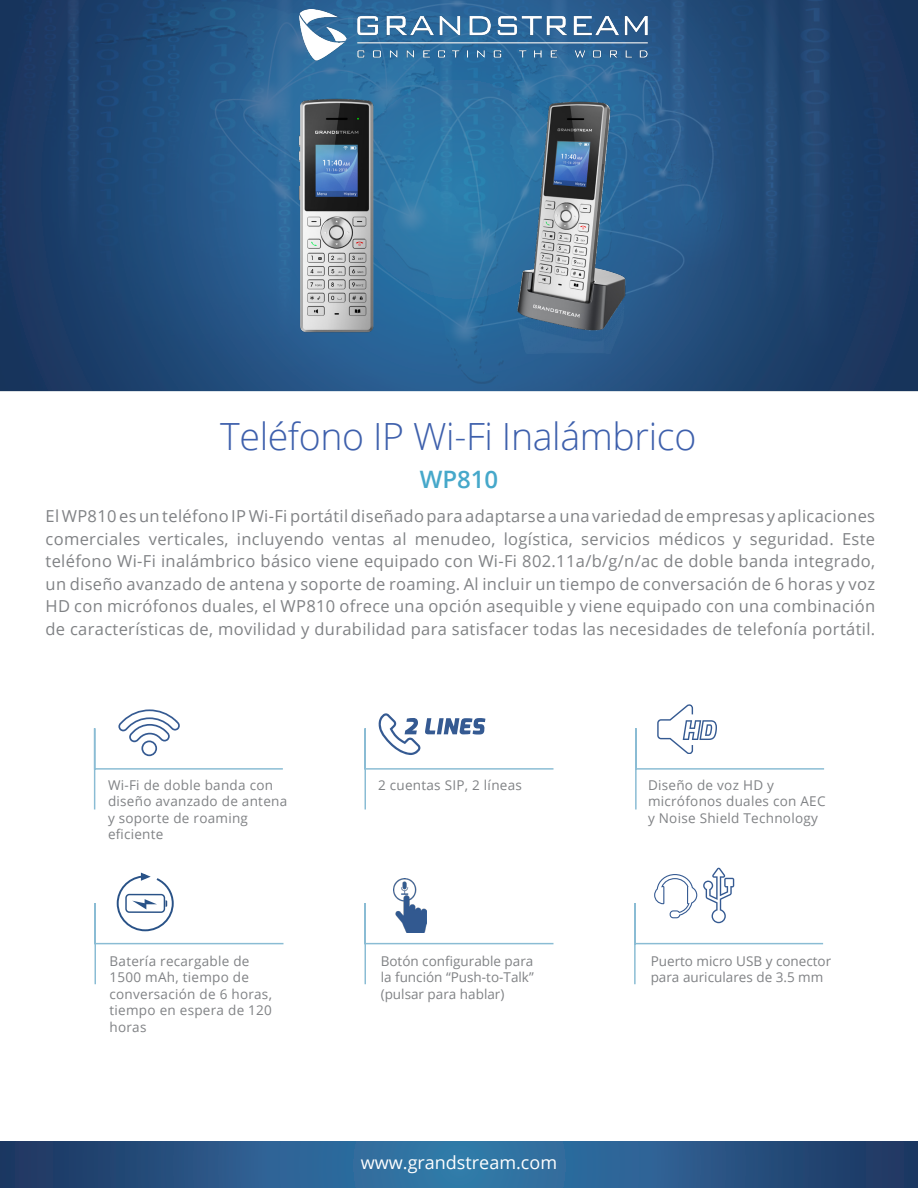
<style>
.page{position:relative;width:918px;height:1188px;background:#fff}
.page>*{position:absolute;margin:0;border:0;box-sizing:border-box;transform-origin:0 0}
.t1{font:300 37.5px "Open Sans";letter-spacing:-.01em;color:#3e60ac}
.t2{font:600 24px "Open Sans";color:#46a8ca}
.t3{font:18px "Open Sans";color:#fff}
.t4{font:16.5px/22.5px "Open Sans";letter-spacing:.02em;color:#808285;text-align:justify}
.t5{font:13.5px/16.5px "Open Sans";letter-spacing:.02em;color:#808285}
.t6{font:13.5px/16.5px "Open Sans";color:#808285}
</style>
<div class="page">
<svg style="left:0;top:1142px;width:918px;height:46px;background:#295988"></svg>
<svg style="left:93px;top:709px;width:190px;height:101px"></svg>
<svg style="left:364px;top:903px;width:190px;height:82px"></svg>
<svg style="left:635px;top:704px;width:190px;height:106px"></svg>
<svg style="left:634px;top:868px;width:190px;height:117px"></svg>
<svg style="left:364px;top:713px;width:190px;height:97px"></svg>
<img style="left:393px;top:878px;width:34px;height:54px">
<svg style="left:94px;top:873px;width:190px;height:112px"></svg>
<img style="left:0;top:0;width:917px;height:391px">
<img style="left:291px;top:10px;width:362px;height:53px">
<img style="left:276px;top:71px;width:120px;height:281px">
<img style="left:482px;top:71px;width:171px;height:283px">
<p class="t1" style="left:220px;top:410px;width:478px">Teléfono IP Wi-Fi Inalámbrico</p>
<p class="t2" style="left:420px;top:463px;width:80px">WP810</p>
<p class="t4" style="left:46px;top:505px;width:831px">El WP810 es un teléfono IP Wi-Fi portátil diseñado para adaptarse a una variedad de empresas y aplicaciones comerciales verticales, incluyendo ventas al menudeo, logística, servicios médicos y seguridad. Este teléfono Wi-Fi inalámbrico básico viene equipado con Wi-Fi 802.11a/b/g/n/ac de doble banda integrado, un diseño avanzado de antena y soporte de roaming. Al incluir un tiempo de conversación de 6 horas y voz HD con micrófonos duales, el WP810 ofrece una opción asequible y viene equipado con una combinación de características de, movilidad y durabilidad para satisfacer todas las necesidades de telefonía portátil.</p>
<p class="t5" style="left:378px;top:776px;width:145px">2 cuentas SIP, 2 líneas</p>
<p class="t5" style="left:108px;top:776px;width:181px">Wi-Fi de doble banda con diseño avanzado de antena y soporte de roaming eficiente</p>
<p class="t5" style="left:648px;top:776px;width:179px">Diseño de voz HD y micrófonos duales con AEC y Noise Shield Technology</p>
<p class="t5" style="left:381px;top:952px;width:155px;text-align:justify">Botón configurable para la función “Push-to-Talk” (pulsar para hablar)</p>
<p class="t5" style="left:110px;top:952px;width:164px">Batería recargable de<br>1500 mAh, tiempo de conversación de 6 horas, tiempo en espera de 120 horas</p>
<p class="t6" style="left:651px;top:952px;width:182px">Puerto micro USB y conector para auriculares de 3.5 mm</p>
<p class="t3" style="left:361px;top:1151px;width:198px">www.grandstream.com</p>
</div>
